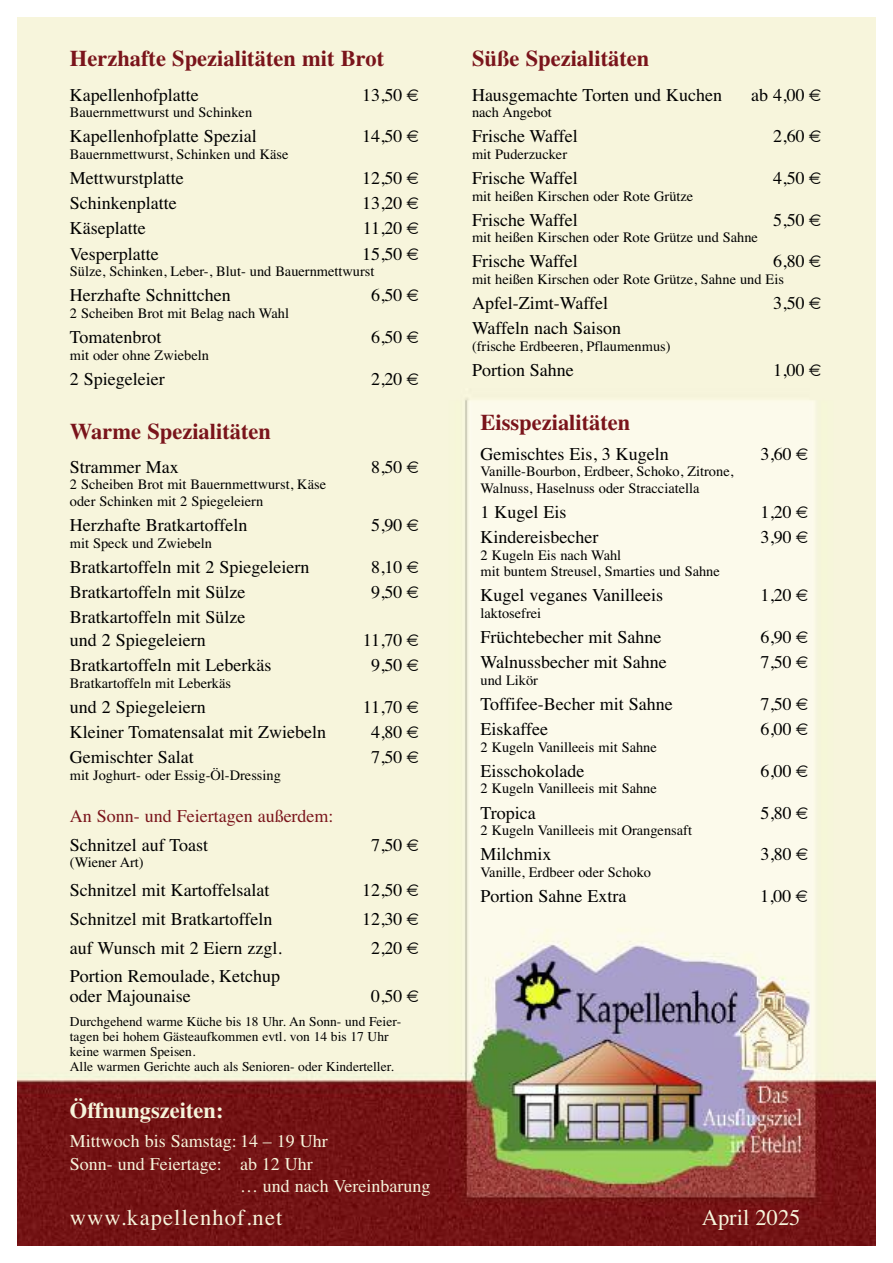
<style>
.page{position:relative;width:893px;height:1263px;background:#fff}
.page>*{position:absolute;margin:0;border:0;box-sizing:border-box;transform-origin:0 0}
.t1{font:700 22.5px "Times";color:#7a141b}
.t2{font:22.5px "Times";letter-spacing:.05em;color:#f6f4db}
.t3{font:700 22.5px "Times";color:#f6f4db}
.t4{font:22.5px "Times";color:#f6f4db}
.t5{font:18px/22.6px "Times";color:#000}
.t6{font:18px "Times";color:#f6f4db}
.t7{font:18px "Times";color:#7a141b}
.t8{font:14.4px/16.5px "Times";color:#000}
.t9{font:13.5px/15px "Times";color:#000}
</style>
<div class="page">
<img style="left:17px;top:17px;width:859px;height:1229px">
<p class="t1" style="left:70px;top:45px;width:316px">Herzhafte Spezialitäten mit Brot</p>
<p class="t5" style="left:70px;top:83px;width:130px">Kapellenhofplatte</p>
<p class="t5" style="left:362px;top:83px;width:60px">13,50 €</p>
<p class="t8" style="left:70px;top:104px;width:184px">Bauernmettwurst und Schinken</p>
<p class="t5" style="left:70px;top:125px;width:188px">Kapellenhofplatte Spezial</p>
<p class="t5" style="left:362px;top:125px;width:60px">14,50 €</p>
<p class="t8" style="left:70px;top:146px;width:220px">Bauernmettwurst, Schinken und Käse</p>
<p class="t5" style="left:70px;top:166px;width:115px">Mettwurstplatte</p>
<p class="t5" style="left:362px;top:166px;width:60px">12,50 €</p>
<p class="t5" style="left:70px;top:192px;width:108px">Schinkenplatte</p>
<p class="t5" style="left:362px;top:192px;width:60px">13,20 €</p>
<p class="t5" style="left:70px;top:217px;width:77px">Käseplatte</p>
<p class="t5" style="left:363px;top:217px;width:60px">11,20 €</p>
<p class="t5" style="left:70px;top:242px;width:90px">Vesperplatte</p>
<p class="t5" style="left:362px;top:242px;width:60px">15,50 €</p>
<p class="t8" style="left:70px;top:263px;width:306px">Sülze, Schinken, Leber-, Blut- und Bauernmettwurst</p>
<p class="t5" style="left:70px;top:284px;width:162px">Herzhafte Schnittchen</p>
<p class="t5" style="left:371px;top:284px;width:51px">6,50 €</p>
<p class="t8" style="left:70px;top:305px;width:221px">2 Scheiben Brot mit Belag nach Wahl</p>
<p class="t5" style="left:70px;top:325px;width:93px">Tomatenbrot</p>
<p class="t5" style="left:371px;top:325px;width:51px">6,50 €</p>
<p class="t8" style="left:70px;top:346px;width:141px">mit oder ohne Zwiebeln</p>
<p class="t5" style="left:70px;top:367px;width:96px">2 Spiegeleier</p>
<p class="t5" style="left:371px;top:367px;width:51px">2,20 €</p>
<p class="t1" style="left:70px;top:418px;width:203px">Warme Spezialitäten</p>
<p class="t5" style="left:70px;top:455px;width:110px">Strammer Max</p>
<p class="t5" style="left:371px;top:455px;width:51px">8,50 €</p>
<p class="t8" style="left:70px;top:476px;width:258px">2 Scheiben Brot mit Bauernmettwurst, Käse oder Schinken mit 2 Spiegeleiern</p>
<p class="t5" style="left:70px;top:514px;width:179px">Herzhafte Bratkartoffeln</p>
<p class="t5" style="left:371px;top:514px;width:51px">5,90 €</p>
<p class="t8" style="left:70px;top:534px;width:144px">mit Speck und Zwiebeln</p>
<p class="t5" style="left:70px;top:555px;width:241px">Bratkartoffeln mit 2 Spiegeleiern</p>
<p class="t5" style="left:371px;top:555px;width:51px">8,10 €</p>
<p class="t5" style="left:70px;top:580px;width:177px">Bratkartoffeln mit Sülze</p>
<p class="t5" style="left:371px;top:580px;width:51px">9,50 €</p>
<p class="t5" style="left:70px;top:606px;width:177px">Bratkartoffeln mit Sülze und 2 Spiegeleiern</p>
<p class="t5" style="left:363px;top:628px;width:60px">11,70 €</p>
<p class="t5" style="left:70px;top:654px;width:203px">Bratkartoffeln mit Leberkäs</p>
<p class="t5" style="left:371px;top:654px;width:51px">9,50 €</p>
<p class="t8" style="left:70px;top:674px;width:163px">Bratkartoffeln mit Leberkäs</p>
<p class="t5" style="left:70px;top:695px;width:137px">und 2 Spiegeleiern</p>
<p class="t5" style="left:363px;top:695px;width:60px">11,70 €</p>
<p class="t5" style="left:70px;top:720px;width:258px">Kleiner Tomatensalat mit Zwiebeln</p>
<p class="t5" style="left:371px;top:720px;width:51px">4,80 €</p>
<p class="t5" style="left:70px;top:746px;width:125px">Gemischter Salat</p>
<p class="t5" style="left:371px;top:746px;width:51px">7,50 €</p>
<p class="t8" style="left:70px;top:766px;width:213px">mit Joghurt- oder Essig-Öl-Dressing</p>
<p class="t7" style="left:70px;top:805px;width:265px">An Sonn- und Feiertagen außerdem:</p>
<p class="t5" style="left:70px;top:833px;width:140px">Schnitzel auf Toast</p>
<p class="t5" style="left:371px;top:833px;width:51px">7,50 €</p>
<p class="t8" style="left:70px;top:854px;width:75px">(Wiener Art)</p>
<p class="t5" style="left:70px;top:878px;width:201px">Schnitzel mit Kartoffelsalat</p>
<p class="t5" style="left:362px;top:878px;width:60px">12,50 €</p>
<p class="t5" style="left:70px;top:907px;width:204px">Schnitzel mit Bratkartoffeln</p>
<p class="t5" style="left:362px;top:907px;width:60px">12,30 €</p>
<p class="t5" style="left:70px;top:936px;width:214px">auf Wunsch mit 2 Eiern zzgl.</p>
<p class="t5" style="left:371px;top:936px;width:51px">2,20 €</p>
<p class="t5" style="left:70px;top:966px;width:212px;line-height:19.8px">Portion Remoulade, Ketchup oder Majounaise</p>
<p class="t5" style="left:371px;top:985px;width:51px">0,50 €</p>
<p class="t9" style="left:70px;top:1014px;width:333px">Durchgehend warme Küche bis 18 Uhr. An Sonn- und Feier&shy;tagen bei hohem Gästeaufkommen evtl. von 14 bis 17 Uhr keine warmen Speisen.<br>Alle warmen Gerichte auch als Senioren- oder Kinderteller.</p>
<p class="t1" style="left:472px;top:45px;width:179px">Süße Spezialitäten</p>
<p class="t5" style="left:472px;top:83px;width:252px">Hausgemachte Torten und Kuchen</p>
<p class="t5" style="left:751px;top:83px;width:73px">ab 4,00 €</p>
<p class="t8" style="left:472px;top:104px;width:81px">nach Angebot</p>
<p class="t5" style="left:472px;top:125px;width:107px">Frische Waffel</p>
<p class="t5" style="left:773px;top:125px;width:51px">2,60 €</p>
<p class="t8" style="left:472px;top:146px;width:97px">mit Puderzucker</p>
<p class="t5" style="left:472px;top:166px;width:107px">Frische Waffel</p>
<p class="t5" style="left:773px;top:166px;width:51px">4,50 €</p>
<p class="t8" style="left:472px;top:187px;width:223px">mit heißen Kirschen oder Rote Grütze</p>
<p class="t5" style="left:472px;top:208px;width:107px">Frische Waffel</p>
<p class="t5" style="left:773px;top:208px;width:51px">5,50 €</p>
<p class="t8" style="left:472px;top:229px;width:288px">mit heißen Kirschen oder Rote Grütze und Sahne</p>
<p class="t5" style="left:472px;top:250px;width:107px">Frische Waffel</p>
<p class="t5" style="left:773px;top:250px;width:51px">6,80 €</p>
<p class="t8" style="left:472px;top:271px;width:313px">mit heißen Kirschen oder Rote Grütze, Sahne und Eis</p>
<p class="t5" style="left:472px;top:292px;width:138px">Apfel-Zimt-Waffel</p>
<p class="t5" style="left:773px;top:292px;width:51px">3,50 €</p>
<p class="t5" style="left:472px;top:317px;width:151px">Waffeln nach Saison</p>
<p class="t8" style="left:472px;top:338px;width:200px">(frische Erdbeeren, Pflaumenmus)</p>
<p class="t5" style="left:472px;top:358px;width:103px">Portion Sahne</p>
<p class="t5" style="left:773px;top:358px;width:51px">1,00 €</p>
<p class="t1" style="left:480px;top:409px;width:151px">Eisspezialitäten</p>
<p class="t5" style="left:480px;top:442px;width:190px">Gemischtes Eis, 3 Kugeln</p>
<p class="t5" style="left:760px;top:442px;width:51px">3,60 €</p>
<p class="t8" style="left:480px;top:463px;width:254px">Vanille-Bourbon, Erdbeer, Schoko, Zitrone,<br>Walnuss, Haselnuss oder Stracciatella</p>
<p class="t5" style="left:480px;top:500px;width:87px">1 Kugel Eis</p>
<p class="t5" style="left:760px;top:500px;width:51px">1,20 €</p>
<p class="t5" style="left:480px;top:526px;width:119px">Kindereisbecher</p>
<p class="t5" style="left:760px;top:526px;width:51px">3,90 €</p>
<p class="t8" style="left:480px;top:546px;width:241px">2 Kugeln Eis nach Wahl<br>mit buntem Streusel, Smarties und Sahne</p>
<p class="t5" style="left:480px;top:584px;width:184px">Kugel veganes Vanilleeis</p>
<p class="t5" style="left:760px;top:584px;width:51px">1,20 €</p>
<p class="t8" style="left:480px;top:605px;width:62px">laktosefrei</p>
<p class="t5" style="left:480px;top:625px;width:182px">Früchtebecher mit Sahne</p>
<p class="t5" style="left:760px;top:625px;width:51px">6,90 €</p>
<p class="t5" style="left:480px;top:651px;width:188px">Walnussbecher mit Sahne</p>
<p class="t5" style="left:760px;top:651px;width:51px">7,50 €</p>
<p class="t8" style="left:480px;top:672px;width:59px">und Likör</p>
<p class="t5" style="left:480px;top:692px;width:194px">Toffifee-Becher mit Sahne</p>
<p class="t5" style="left:760px;top:692px;width:51px">7,50 €</p>
<p class="t5" style="left:480px;top:718px;width:69px">Eiskaffee</p>
<p class="t5" style="left:760px;top:718px;width:51px">6,00 €</p>
<p class="t8" style="left:480px;top:738px;width:178px">2 Kugeln Vanilleeis mit Sahne</p>
<p class="t5" style="left:480px;top:759px;width:105px">Eisschokolade</p>
<p class="t5" style="left:760px;top:759px;width:51px">6,00 €</p>
<p class="t8" style="left:480px;top:780px;width:178px">2 Kugeln Vanilleeis mit Sahne</p>
<p class="t5" style="left:480px;top:801px;width:57px">Tropica</p>
<p class="t5" style="left:760px;top:801px;width:51px">5,80 €</p>
<p class="t8" style="left:480px;top:822px;width:213px">2 Kugeln Vanilleeis mit Orangensaft</p>
<p class="t5" style="left:480px;top:843px;width:72px">Milchmix</p>
<p class="t5" style="left:760px;top:843px;width:51px">3,80 €</p>
<p class="t8" style="left:480px;top:864px;width:172px">Vanille, Erdbeer oder Schoko</p>
<p class="t5" style="left:480px;top:884px;width:147px">Portion Sahne Extra</p>
<p class="t5" style="left:760px;top:884px;width:51px">1,00 €</p>
<p class="t3" style="left:70px;top:1097px;width:155px">Öffnungszeiten:</p>
<p class="t6" style="left:70px;top:1130px;width:259px">Mittwoch bis Samstag: 14 – 19 Uhr</p>
<p class="t6" style="left:70px;top:1153px;width:244px">Sonn- und Feiertage: ab 12 Uhr</p>
<p class="t6" style="left:240px;top:1176px;width:192px">… und nach Vereinbarung</p>
<p class="t2" style="left:70px;top:1204px;width:214px">www.kapellenhof.net</p>
<p class="t4" style="left:702px;top:1204px;width:100px">April 2025</p>
</div>
